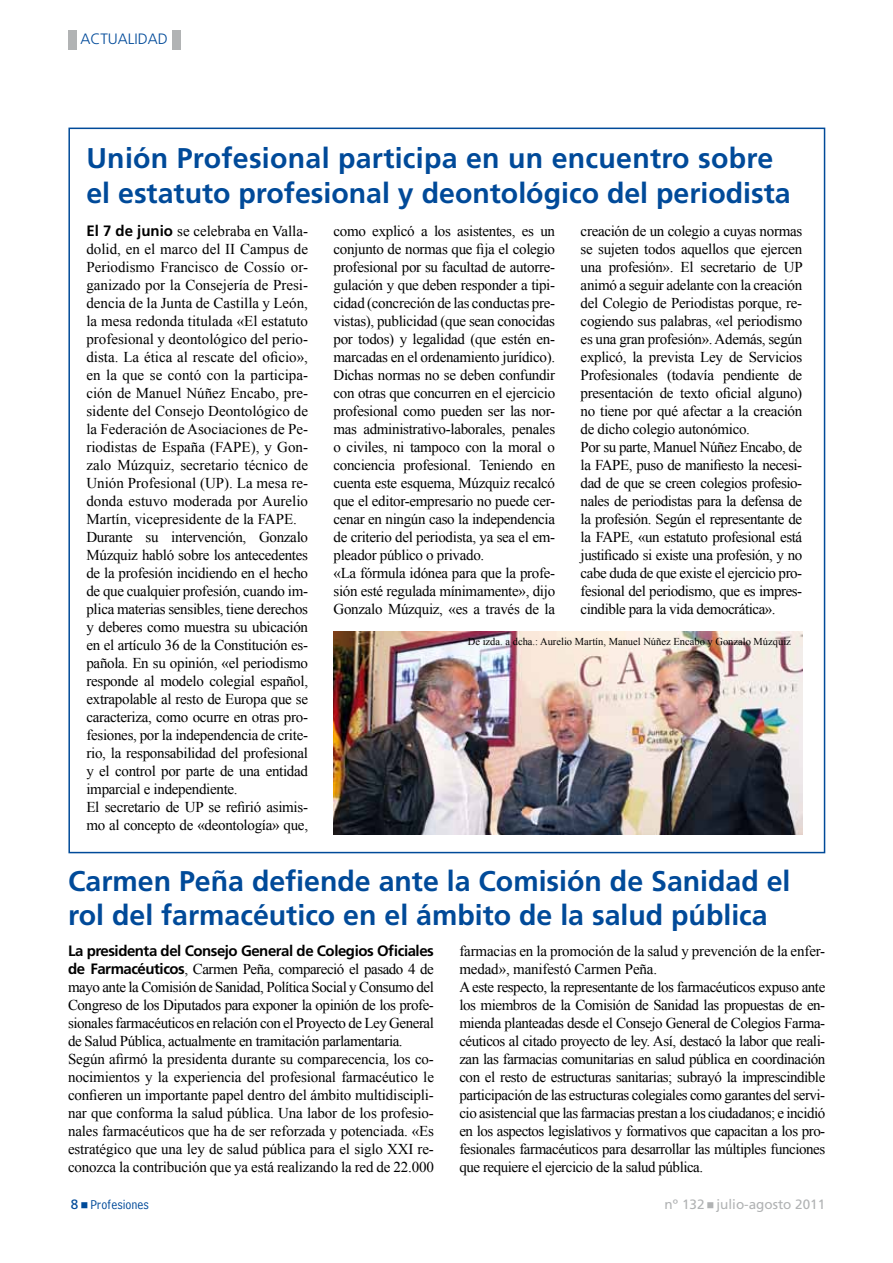
<style>
.page{position:relative;width:893px;height:1263px;background:#fff}
.page>*{position:absolute;margin:0;border:0;box-sizing:border-box;transform-origin:0 0}
.t1{font:700 28.5px/34.2px "Frutiger";color:#004a99}
.t2{font:15px/18px "Times New Roman";letter-spacing:-.02em;color:#000}
.t3{font:700 15px "Frutiger";letter-spacing:-.03em;color:#000}
.t4{font:300 15px "Frutiger";color:#004a99}
.t5{font:13.5px "Frutiger";color:#b1b3b4}
.t6{font:13.5px "Bell Centennial Std Address";color:#004a99}
.t7{font:13.5px "Frutiger";color:#004a99}
.t8{font:10.5px "Times New Roman";color:#000}
.s1{font-family:"Frutiger";font-weight:700}
</style>
<div class="page">
<div style="left:68px;top:30px;width:9px;height:19px;background:#b1b3b4"></div>
<div style="left:172px;top:30px;width:8px;height:19px;background:#b1b3b4"></div>
<img style="left:334px;top:631px;width:468px;height:204px">
<p class="t4" style="left:80px;top:31px;width:89px">ACTUALIDAD</p>
<h1 class="t1" style="left:86px;top:142px;width:706px">Unión Profesional participa en un encuentro sobre el estatuto profesional y deontológico del periodista</h1>
<p class="t2" style="left:86px;top:221px;width:223px"><span class="s1">El 7 de junio</span> se celebraba en Valla&shy;dolid, en el marco del II Campus de Periodismo Francisco de Cossío or&shy;ganizado por la Consejería de Presi&shy;dencia de la Junta de Castilla y León, la mesa redonda titulada «El estatuto profesional y deontológico del perio&shy;dista. La ética al rescate del oficio», en la que se contó con la participa&shy;ción de Manuel Núñez Encabo, pre&shy;sidente del Consejo Deontológico de la Federación de Asociaciones de Pe&shy;riodistas de España (FAPE), y Gon&shy;zalo Múzquiz, secretario técnico de Unión Profesional (UP). La mesa re&shy;donda estuvo moderada por Aurelio Martín, vicepresidente de la FAPE.<br>Durante su intervención, Gonzalo Múzquiz habló sobre los antecedentes de la profesión incidiendo en el hecho de que cualquier profesión, cuando im&shy;plica materias sensibles, tiene derechos y deberes como muestra su ubicación en el artículo 36 de la Constitución es&shy;pañola. En su opinión, «el periodismo responde al modelo colegial español, extrapolable al resto de Europa que se caracteriza, como ocurre en otras pro&shy;fesiones, por la independencia de crite&shy;rio, la responsabilidad del profesional y el control por parte de una entidad imparcial e independiente.<br>El secretario de UP se refirió asimis&shy;mo al concepto de «deontología» que,</p>
<p class="t2" style="left:334px;top:221px;width:223px">como explicó a los asistentes, es un conjunto de normas que fija el colegio profesional por su facultad de autorre&shy;gulación y que deben responder a tipi&shy;cidad (concreción de las conductas pre&shy;vistas), publicidad (que sean conocidas por todos) y legalidad (que estén en&shy;marcadas en el ordenamiento jurídico).<br>Dichas normas no se deben confundir con otras que concurren en el ejercicio profesional como pueden ser las nor&shy;mas administrativo-laborales, penales o civiles, ni tampoco con la moral o conciencia profesional. Teniendo en cuenta este esquema, Múzquiz recalcó que el editor-empresario no puede cer&shy;cenar en ningún caso la independencia de criterio del periodista, ya sea el em&shy;pleador público o privado.<br>«La fórmula idónea para que la profe&shy;sión esté regulada mínimamente», dijo Gonzalo Múzquiz, «es a través de la</p>
<p class="t2" style="left:581px;top:221px;width:224px">creación de un colegio a cuyas normas se sujeten todos aquellos que ejercen una profesión». El secretario de UP animó a seguir adelante con la creación del Colegio de Periodistas porque, re&shy;cogiendo sus palabras, «el periodismo es una gran profesión». Además, según explicó, la prevista Ley de Servicios Profesionales (todavía pendiente de presentación de texto oficial alguno) no tiene por qué afectar a la creación de dicho colegio autonómico.<br>Por su parte, Manuel Núñez Encabo, de la FAPE, puso de manifiesto la necesi&shy;dad de que se creen colegios profesio&shy;nales de periodistas para la defensa de la profesión. Según el representante de la FAPE, «un estatuto profesional está justificado si existe una profesión, y no cabe duda de que existe el ejercicio pro&shy;fesional del periodismo, que es impres&shy;cindible para la vida democrática».</p>
<p class="t8" style="left:468px;top:635px;width:325px">De izda. a dcha.: Aurelio Martín, Manuel Núñez Encabo y Gonzalo Múzquiz</p>
<h1 class="t1" style="left:68px;top:864px;width:724px">Carmen Peña defiende ante la Comisión de Sanidad el rol del farmacéutico en el ámbito de la salud pública</h1>
<p class="t3" style="left:68px;top:942px;width:367px">La presidenta del Consejo General de Colegios Oficiales</p>
<p class="t2" style="left:68px;top:959px;width:367px"><span class="s1">de Farmacéuticos</span>, Carmen Peña, compareció el pasado 4 de mayo ante la Comisión de Sanidad, Política Social y Consumo del Congreso de los Diputados para exponer la opinión de los profe&shy;sionales farmacéuticos en relación con el Proyecto de Ley General de Salud Pública, actualmente en tramitación parlamentaria.<br>Según afirmó la presidenta durante su comparecencia, los co&shy;nocimientos y la experiencia del profesional farmacéutico le confieren un importante papel dentro del ámbito multidiscipli&shy;nar que conforma la salud pública. Una labor de los profesio&shy;nales farmacéuticos que ha de ser reforzada y potenciada. «Es estratégico que una ley de salud pública para el siglo XXI re&shy;conozca la contribución que ya está realizando la red de 22.000</p>
<p class="t2" style="left:459px;top:941px;width:367px">farmacias en la promoción de la salud y prevención de la enfer&shy;medad», manifestó Carmen Peña.<br>A este respecto, la representante de los farmacéuticos expuso ante los miembros de la Comisión de Sanidad las propuestas de en&shy;mienda planteadas desde el Consejo General de Colegios Farma&shy;céuticos al citado proyecto de ley. Así, destacó la labor que reali&shy;zan las farmacias comunitarias en salud pública en coordinación con el resto de estructuras sanitarias; subrayó la imprescindible participación de las estructuras colegiales como garantes del servi&shy;cio asistencial que las farmacias prestan a los ciudadanos; e incidió en los aspectos legislativos y formativos que capacitan a los pro&shy;fesionales farmacéuticos para desarrollar las múltiples funciones que requiere el ejercicio de la salud pública.</p>
<p class="t7" style="left:71px;top:1197px;width:9px">8</p>
<p class="t6" style="left:90px;top:1197px;width:60px">Profesiones</p>
<p class="t5" style="left:665px;top:1197px;width:41px">nº 132</p>
<p class="t5" style="left:716px;top:1197px;width:110px">julio-agosto 2011</p>
</div>
